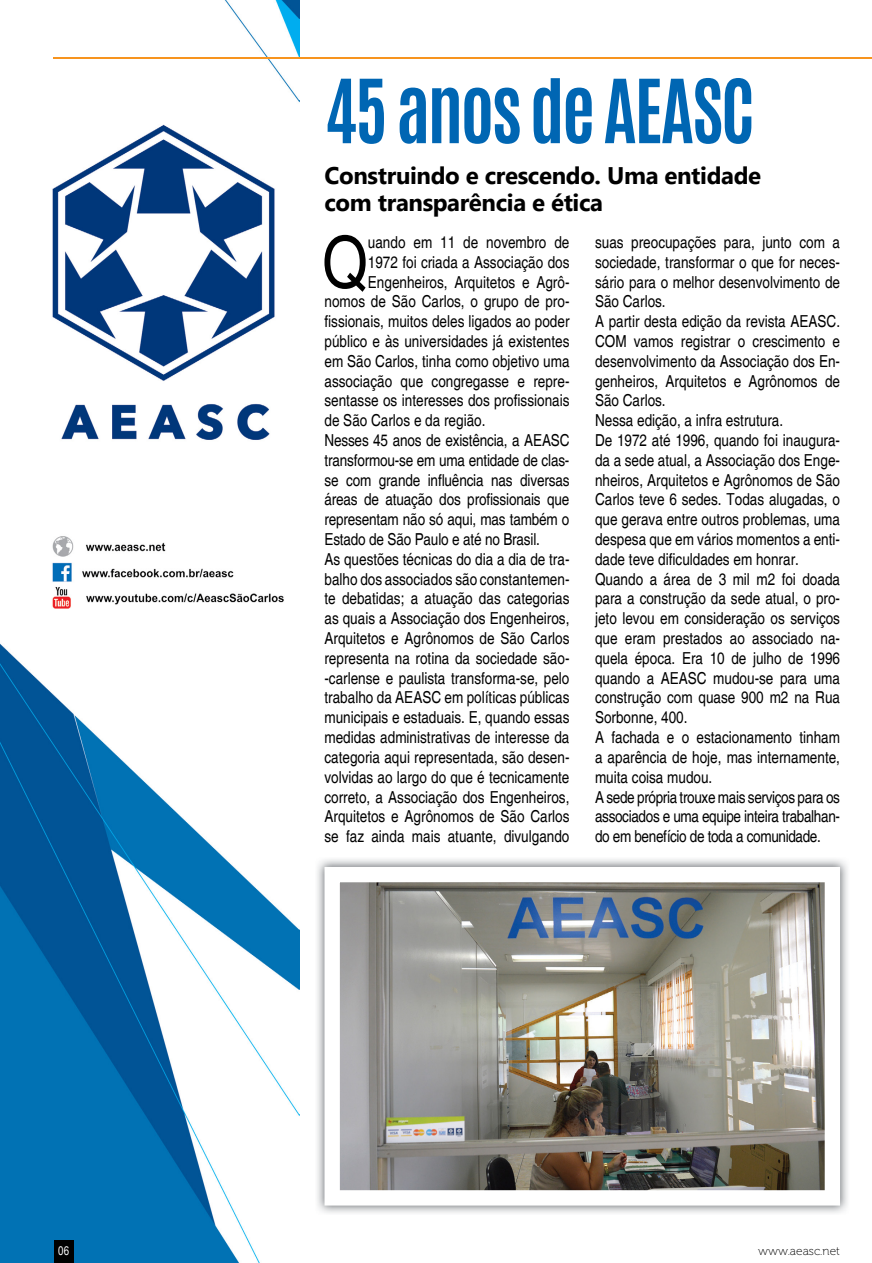
<style>
.page{position:relative;width:872px;height:1263px;background:#fff}
.page>*{position:absolute;margin:0;border:0;box-sizing:border-box;transform-origin:0 0}
.t1{font:700 75px "Antonio";letter-spacing:-.035em;color:#0066b3;scale:.95 1}
.t2{font:condensed 71.7px "Helvetica";color:#000}
.t3{font:700 24px/27px "Segoe UI";letter-spacing:-.015em;color:#000}
.t4{font:condensed 16.5px/19.8px "Helvetica";color:#000}
.t5{font:12px "Museo 100";color:#000}
.t6{font:12px "Arial Narrow";color:#fff}
</style>
<div class="page">
<img style="left:0;top:0;width:300px;height:1263px">
<div style="left:54px;top:1240px;width:20px;height:23px;background:#000"></div>
<hr style="left:54px;top:58px;width:818px;height:1px;background:#f7941e">
<img style="left:317px;top:859px;width:531px;height:354px">
<img style="left:324px;top:867px;width:516px;height:338px">
<h1 class="t1" style="left:324px;top:54px;width:454px">45 anos de AEASC</h1>
<h3 class="t3" style="left:324px;top:161px;width:438px">Construindo e crescendo. Uma entidade com transparência e ética</h3>
<h2 class="t2" style="left:322px;top:220px;width:47px">Q</h2>
<p class="t4" style="left:368px;top:232px;width:203px">uando em 11 de novembro de</p>
<p class="t4" style="left:368px;top:252px;width:203px">1972 foi criada a Associação dos</p>
<p class="t4" style="left:368px;top:272px;width:203px">Engenheiros, Arquitetos e Agrô-</p>
<p class="t4" style="left:324px;top:292px;width:246px">nomos de São Carlos, o grupo de pro-</p>
<p class="t4" style="left:324px;top:312px;width:246px">fissionais, muitos deles ligados ao poder</p>
<p class="t4" style="left:324px;top:331px;width:246px">público e às universidades já existentes</p>
<p class="t4" style="left:324px;top:351px;width:246px">em São Carlos, tinha como objetivo uma</p>
<p class="t4" style="left:324px;top:371px;width:246px">associação que congregasse e repre-</p>
<p class="t4" style="left:324px;top:391px;width:246px">sentasse os interesses dos profissionais</p>
<p class="t4" style="left:324px;top:411px;width:162px">de São Carlos e da região.</p>
<p class="t4" style="left:324px;top:430px;width:246px">Nesses 45 anos de existência, a AEASC</p>
<p class="t4" style="left:324px;top:450px;width:246px">transformou-se em uma entidade de clas-</p>
<p class="t4" style="left:324px;top:470px;width:246px">se com grande influência nas diversas</p>
<p class="t4" style="left:324px;top:490px;width:246px">áreas de atuação dos profissionais que</p>
<p class="t4" style="left:324px;top:510px;width:246px">representam não só aqui, mas também o</p>
<p class="t4" style="left:324px;top:529px;width:217px">Estado de São Paulo e até no Brasil.</p>
<p class="t4" style="left:324px;top:549px;width:246px">As questões técnicas do dia a dia de tra-</p>
<p class="t4" style="left:324px;top:569px;width:246px">balho dos associados são constantemen-</p>
<p class="t4" style="left:324px;top:589px;width:246px">te debatidas; a atuação das categorias</p>
<p class="t4" style="left:324px;top:609px;width:246px">as quais a Associação dos Engenheiros,</p>
<p class="t4" style="left:324px;top:628px;width:246px">Arquitetos e Agrônomos de São Carlos</p>
<p class="t4" style="left:324px;top:648px;width:246px">representa na rotina da sociedade são-</p>
<p class="t4" style="left:324px;top:668px;width:246px">-carlense e paulista transforma-se, pelo</p>
<p class="t4" style="left:324px;top:688px;width:246px">trabalho da AEASC em políticas públicas</p>
<p class="t4" style="left:324px;top:708px;width:246px">municipais e estaduais. E, quando essas</p>
<p class="t4" style="left:324px;top:727px;width:246px">medidas administrativas de interesse da</p>
<p class="t4" style="left:324px;top:747px;width:246px">categoria aqui representada, são desen-</p>
<p class="t4" style="left:324px;top:767px;width:246px">volvidas ao largo do que é tecnicamente</p>
<p class="t4" style="left:324px;top:787px;width:246px">correto, a Associação dos Engenheiros,</p>
<p class="t4" style="left:324px;top:807px;width:246px">Arquitetos e Agrônomos de São Carlos</p>
<p class="t4" style="left:324px;top:826px;width:246px">se faz ainda mais atuante, divulgando</p>
<p class="t4" style="left:595px;top:232px;width:246px">suas preocupações para, junto com a sociedade, transformar o que for neces&shy;sário para o melhor desenvolvimento de São Carlos.<br>A partir desta edição da revista AEASC.<br>COM vamos registrar o crescimento e desenvolvimento da Associação dos En&shy;genheiros, Arquitetos e Agrônomos de São Carlos.<br>Nessa edição, a infra estrutura.<br>De 1972 até 1996, quando foi inaugura&shy;da a sede atual, a Associação dos Enge&shy;nheiros, Arquitetos e Agrônomos de São Carlos teve 6 sedes. Todas alugadas, o que gerava entre outros problemas, uma despesa que em vários momentos a enti&shy;dade teve dificuldades em honrar.<br>Quando a área de 3 mil m2 foi doada para a construção da sede atual, o pro&shy;jeto levou em consideração os serviços que eram prestados ao associado na&shy;quela época. Era 10 de julho de 1996 quando a AEASC mudou-se para uma construção com quase 900 m2 na Rua Sorbonne, 400.<br>A fachada e o estacionamento tinham a aparência de hoje, mas internamente, muita coisa mudou.<br>A sede própria trouxe mais serviços para os associados e uma equipe inteira trabalhan&shy;do em benefício de toda a comunidade.</p>
<p class="t6" style="left:58px;top:1242px;width:12px">06</p>
<p class="t5" style="left:758px;top:1244px;width:83px">www.aeasc.net</p>
</div>
